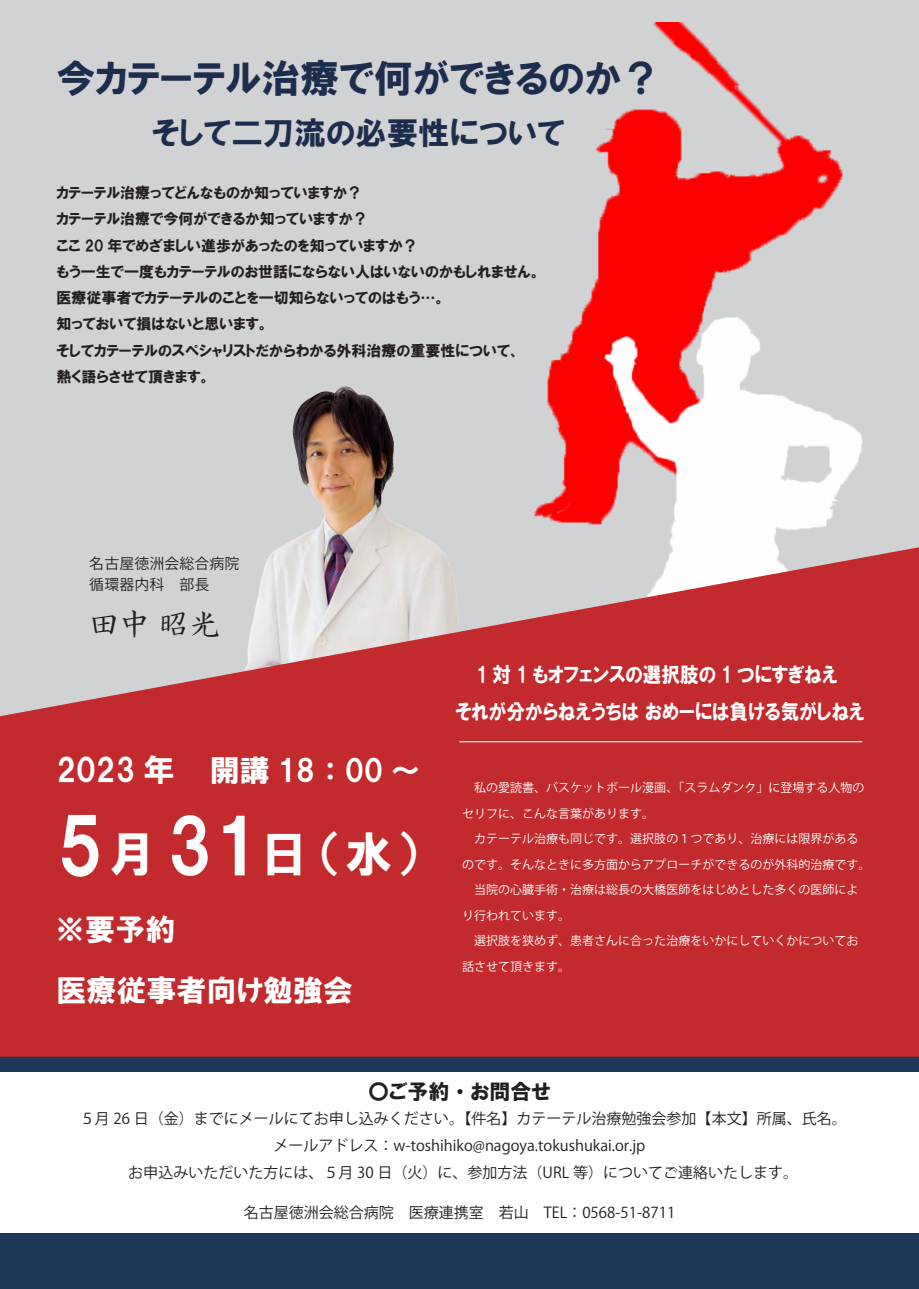
<style>
.page{position:relative;width:919px;height:1289px;background:#fff}
.page>*{position:absolute;margin:0;border:0;box-sizing:border-box;transform-origin:0 0}
.t1{font:48.15px "HGP Soei Kakugothic UB";color:#fff}
.t2{font:39px "HGP Soei Kakugothic UB";color:#1d2e4d}
.t3{font:31.5px "HGP Soei Kakugothic UB";color:#1d2e4d}
.t4{font:30px "HGP Soei Kakugothic UB";color:#fff}
.t5{font:30px "HGP Seikaishotai";color:#231f20}
.t6{font:21px/36.8px "HGP Soei Kakugothic UB";color:#fff;text-align:center;scale:.89 1}
.t7{font:21px "HGP Soei Kakugothic UB";color:#231f20}
.t8{font:15px/26.2px "HGP Soei Kakugothic UB";color:#231f20}
.t9{font:15px/27px "Koz Go Pr 6 N";color:#231f20;text-align:center}
.t10{font:15px/21px "Source Han Sans JP";color:#231f20}
.t11{font:12px/25.5px "Koz Go Pr 6 N";color:#fff}
.s1{font-size:31.5px}
.s2{font-size:75.9px}
.s3{font-size:74.1px}
</style>
<div class="page">
<div style="left:0;top:0;width:918px;height:790px;background:#d1d2d4"></div>
<div style="left:0;top:1044px;width:918px;height:27px;background:#1f3857"></div>
<div style="left:0;top:1233px;width:918px;height:55px;background:#1f3857"></div>
<img style="left:281px;top:386px;width:157px;height:161px">
<img style="left:534px;top:22px;width:308px;height:502px">
<img style="left:604px;top:317px;width:258px;height:230px">
<svg style="left:0;top:547px;width:918px;height:509px;background:#c54649"></svg>
<hr style="left:459px;top:741px;width:403px;height:1px;background:#fff">
<h2 class="t2" style="left:56px;top:58px;width:605px">今カテーテル治療で何ができるのか？</h2>
<h3 class="t3" style="left:152px;top:116px;width:414px">そして二刀流の必要性について</h3>
<p class="t8" style="left:56px;top:179px;width:486px">カテーテル治療ってどんなものか知っていますか？<br>カテーテル治療で今何ができるか知っていますか？<br>ここ 20 年でめざましい進歩があったのを知っていますか？<br>もう一生で一度もカテーテルのお世話にならない人はいないのかもしれません。医療従事者でカテーテルのことを一切知らないってのはもう…。<br>知っておいて損はないと思います。<br>そしてカテーテルのスペシャリストだからわかる外科治療の重要性について、<br>熱く語らさせて頂きます。</p>
<p class="t10" style="left:89px;top:553px;width:152px">名古屋徳洲会総合病院循環器内科　部長</p>
<h3 class="t5" style="left:89px;top:609px;width:131px">田中 昭光</h3>
<h3 class="t4" style="left:56px;top:755px;width:365px"><span class="s1">2023 年</span> 開講 18 ： 00 ～</h3>
<h1 class="t1" style="left:56px;top:829px;width:362px"><span class="s2">5</span>月 <span class="s3">31</span>日（水）</h1>
<h3 class="t4" style="left:55px;top:914px;width:121px">※要予約</h3>
<h3 class="t4" style="left:56px;top:974px;width:298px">医療従事者向け勉強会</h3>
<h3 class="t6" style="left:455px;top:656px;width:461px">1 対 1 もオフェンスの選択肢の 1 つにすぎねえ<br>それが分からねえうちは おめーには負ける気がしねえ</h3>
<p class="t11" style="left:462px;top:775px;width:409px">　私の愛読書、バスケットボール漫画、「スラムダンク」に登場する人物のセリフに、こんな言葉があります。<br>　カテーテル治療も同じです。選択肢の１つであり、治療には限界があるのです。そんなときに多方面からアプローチができるのが外科的治療です。　当院の心臓手術・治療は総長の大橋医師をはじめとした多くの医師により行われています。<br>　選択肢を狭めず、患者さんに合った治療をいかにしていくかについてお話させて頂きます。</p>
<h3 class="t7" style="left:368px;top:1080px;width:184px">〇ご予約・お問合せ</h3>
<p class="t9" style="left:80px;top:1105px;width:768px">５月 26 日（金）までにメールにてお申し込みください。【件名】カテーテル治療勉強会参加【本文】所属、氏名。メールアドレス：w-toshihiko@nagoya.tokushukai.or.jp<br>お申込みいただいた方には、５月 30 日（火）に、参加方法（URL 等）についてご連絡いたします。</p>
<p class="t9" style="left:244px;top:1199px;width:433px">名古屋徳洲会総合病院　医療連携室　若山　TEL：0568-51-8711</p>
</div>
